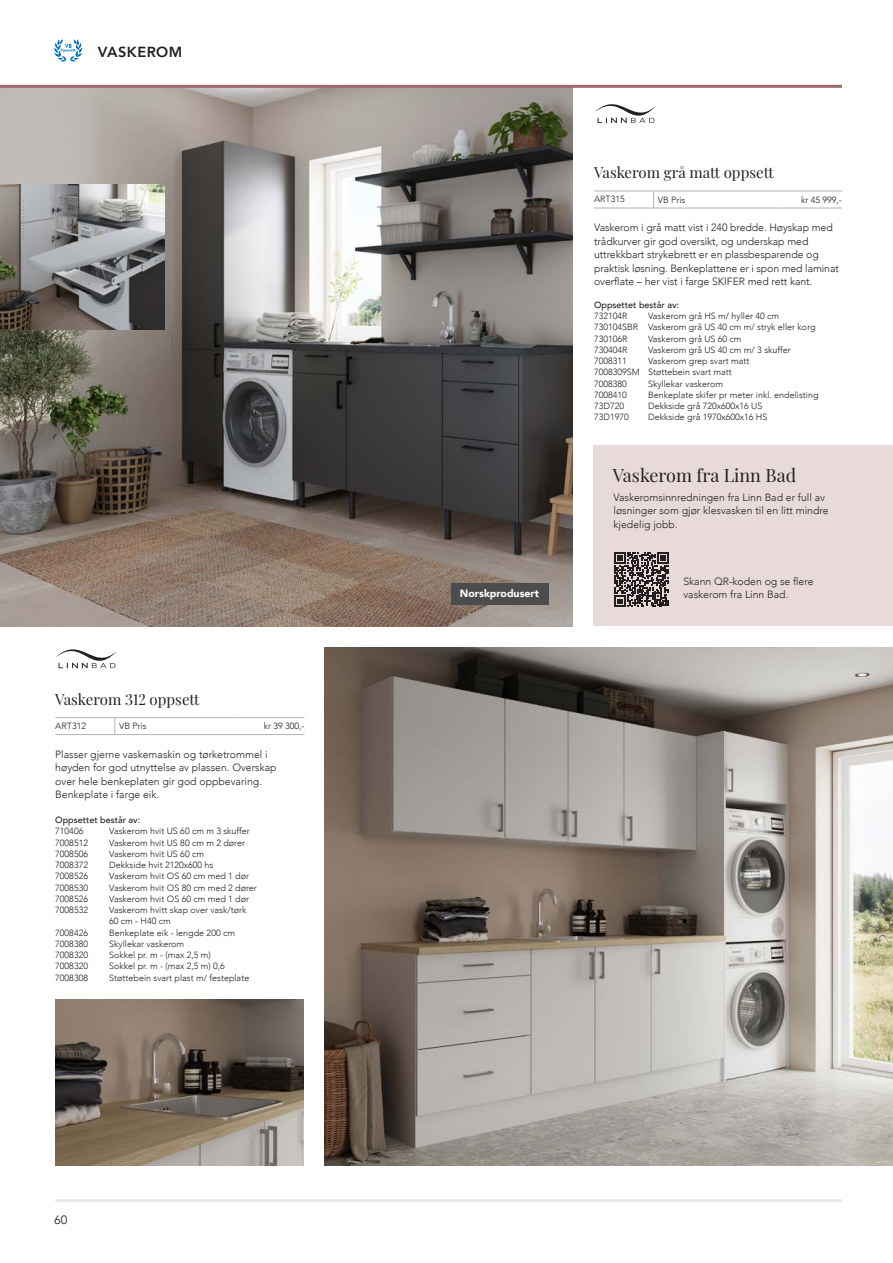
<style>
.page{position:relative;width:893px;height:1263px;background:#fff}
.page>*{position:absolute;margin:0;border:0;box-sizing:border-box;transform-origin:0 0}
._2025-FAV-Produktnavn{font:18px "Playfair Display";color:#231f20}
._2025-FAV-Produktnavn-2{font:15px "Playfair Display";color:#231f20}
.t1{font:800 14.55px "Avenir";letter-spacing:.03em;color:#231f20}
.t2{font:12px "Avenir";color:#231f20}
._2025-FAV-Produkttekst{font:300 10.5px/13.5px "Avenir";color:#231f20}
.t3{font:900 10.5px "Avenir";color:#fff}
._2025-FAV-Produkttekst-2{font:300 9px/11.2px "Avenir";color:#231f20}
._2025-FAV-NRF{font:300 9px "Avenir";color:#231f20}
._2025-FAV-Pris{font:300 9px "Avenir";color:#231f20}
._2025-FAV-NRF-2{font:500 9px "Avenir";color:#231f20}
._2025-FAV-Produkttekst-3{font:500 9px "Avenir";color:#231f20}
</style>
<div class="page">
<svg style="left:54px;top:39px;width:28px;height:22px"></svg>
<hr style="left:55px;top:1199px;width:787px;height:3px;background:#b4b2b2">
<div style="left:594px;top:446px;width:299px;height:180px;background:#e9dada"></div>
<img style="left:0;top:88px;width:573px;height:538px">
<hr style="left:594px;top:191px;width:60px;height:1px;background:#b4b2b2">
<hr style="left:594px;top:208px;width:60px;height:1px;background:#b4b2b2">
<hr style="left:654px;top:191px;width:127px;height:1px;background:#b4b2b2">
<svg style="left:653px;top:191px;width:1px;height:17px"></svg>
<hr style="left:781px;top:191px;width:61px;height:1px;background:#b4b2b2">
<hr style="left:654px;top:208px;width:127px;height:1px;background:#b4b2b2">
<hr style="left:781px;top:208px;width:61px;height:1px;background:#b4b2b2">
<svg style="left:595px;top:104px;width:60px;height:20px"></svg>
<svg style="left:56px;top:649px;width:60px;height:20px"></svg>
<img style="left:325px;top:648px;width:568px;height:517px">
<img style="left:55px;top:999px;width:248px;height:166px">
<hr style="left:0;top:85px;width:842px;height:3px;background:#9c6a6c">
<img style="left:0;top:184px;width:165px;height:145px">
<hr style="left:55px;top:717px;width:60px;height:1px;background:#b4b2b2">
<hr style="left:55px;top:734px;width:60px;height:1px;background:#b4b2b2">
<hr style="left:115px;top:717px;width:119px;height:1px;background:#b4b2b2">
<svg style="left:115px;top:718px;width:1px;height:16px"></svg>
<hr style="left:234px;top:717px;width:70px;height:1px;background:#b4b2b2">
<hr style="left:115px;top:734px;width:119px;height:1px;background:#b4b2b2">
<hr style="left:234px;top:734px;width:70px;height:1px;background:#b4b2b2">
<div style="left:451px;top:583px;width:97px;height:22px;background:#4b4c4d"></div>
<svg style="left:614px;top:552px;width:55px;height:55px"></svg>
<p class="t1" style="left:98px;top:40px;width:86px">VASKEROM</p>
<p class="_2025-FAV-Produktnavn-2" style="left:55px;top:687px;width:146px">Vaskerom 312 oppsett</p>
<p class="_2025-FAV-NRF" style="left:55px;top:720px;width:32px">ART312</p>
<p class="_2025-FAV-NRF" style="left:119px;top:721px;width:29px">VB Pris</p>
<p class="_2025-FAV-Pris" style="left:264px;top:721px;width:42px">kr 39 300,-</p>
<p class="_2025-FAV-Produkttekst" style="left:55px;top:747px;width:223px">Plasser gjerne vaskemaskin og tørketrommel i høyden for god utnyttelse av plassen. Overskap over hele benkeplaten gir god oppbevaring.<br>Benkeplate i farge eik.</p>
<p class="_2025-FAV-Produkttekst-3" style="left:55px;top:812px;width:86px">Oppsettet består av:</p>
<p class="_2025-FAV-Produkttekst-2" style="left:55px;top:826px;width:30px">710406</p>
<p class="_2025-FAV-Produkttekst-2" style="left:109px;top:826px;width:142px">Vaskerom hvit US 60 cm m 3 skuffer</p>
<p class="_2025-FAV-Produkttekst-2" style="left:55px;top:837px;width:34px">7008512</p>
<p class="_2025-FAV-Produkttekst-2" style="left:109px;top:837px;width:137px">Vaskerom hvit US 80 cm m 2 dører</p>
<p class="_2025-FAV-Produkttekst-2" style="left:55px;top:848px;width:34px">7008506</p>
<p class="_2025-FAV-Produkttekst-2" style="left:109px;top:848px;width:96px">Vaskerom hvit US 60 cm</p>
<p class="_2025-FAV-Produkttekst-2" style="left:55px;top:859px;width:34px">7008372</p>
<p class="_2025-FAV-Produkttekst-2" style="left:109px;top:859px;width:106px">Dekkside hvit 2120x600 hs</p>
<p class="_2025-FAV-Produkttekst-2" style="left:55px;top:871px;width:34px">7008526</p>
<p class="_2025-FAV-Produkttekst-2" style="left:109px;top:871px;width:141px">Vaskerom hvit OS 60 cm med 1 dør</p>
<p class="_2025-FAV-Produkttekst-2" style="left:55px;top:882px;width:34px">7008530</p>
<p class="_2025-FAV-Produkttekst-2" style="left:109px;top:882px;width:149px">Vaskerom hvit OS 80 cm med 2 dører</p>
<p class="_2025-FAV-Produkttekst-2" style="left:55px;top:893px;width:34px">7008526</p>
<p class="_2025-FAV-Produkttekst-2" style="left:109px;top:893px;width:141px">Vaskerom hvit OS 60 cm med 1 dør</p>
<p class="_2025-FAV-Produkttekst-2" style="left:55px;top:904px;width:34px">7008532</p>
<p class="_2025-FAV-Produkttekst-2" style="left:109px;top:904px;width:139px">Vaskerom hvitt skap over vask/tørk<br>60 cm - H40 cm</p>
<p class="_2025-FAV-Produkttekst-2" style="left:55px;top:927px;width:34px">7008426</p>
<p class="_2025-FAV-Produkttekst-2" style="left:109px;top:927px;width:127px">Benkeplate eik - lengde 200 cm</p>
<p class="_2025-FAV-Produkttekst-2" style="left:55px;top:938px;width:34px">7008380</p>
<p class="_2025-FAV-Produkttekst-2" style="left:109px;top:938px;width:77px">Skyllekar vaskerom</p>
<p class="_2025-FAV-Produkttekst-2" style="left:55px;top:949px;width:34px">7008320</p>
<p class="_2025-FAV-Produkttekst-2" style="left:109px;top:949px;width:103px">Sokkel pr. m - (max 2,5 m)</p>
<p class="_2025-FAV-Produkttekst-2" style="left:55px;top:961px;width:34px">7008320</p>
<p class="_2025-FAV-Produkttekst-2" style="left:109px;top:961px;width:117px">Sokkel pr. m - (max 2,5 m) 0,6</p>
<p class="_2025-FAV-Produkttekst-2" style="left:55px;top:972px;width:34px">7008308</p>
<p class="_2025-FAV-Produkttekst-2" style="left:109px;top:972px;width:142px">Støttebein svart plast m/ festeplate</p>
<p class="t2" style="left:54px;top:1213px;width:15px">60</p>
<p class="t3" style="left:460px;top:584px;width:81px">Norskprodusert</p>
<p class="_2025-FAV-Produktnavn-2" style="left:594px;top:161px;width:181px">Vaskerom grå matt oppsett</p>
<p class="_2025-FAV-NRF" style="left:594px;top:194px;width:32px">ART315</p>
<p class="_2025-FAV-NRF" style="left:658px;top:194px;width:29px">VB Pris</p>
<p class="_2025-FAV-Pris" style="left:801px;top:194px;width:42px">kr 45 999,-</p>
<p class="_2025-FAV-Produkttekst" style="left:594px;top:221px;width:246px">Vaskerom i grå matt vist i 240 bredde. Høyskap med trådkurver gir god oversikt, og underskap med uttrekkbart strykebrett er en plassbesparende og praktisk løsning. Benkeplattene er i spon med laminat overflate – her vist i farge SKIFER med rett kant.</p>
<p class="_2025-FAV-NRF-2" style="left:594px;top:297px;width:86px">Oppsettet består av:</p>
<p class="_2025-FAV-NRF" style="left:594px;top:311px;width:35px">732104R</p>
<p class="_2025-FAV-NRF" style="left:648px;top:311px;width:133px">Vaskerom grå HS m/ hyller 40 cm</p>
<p class="_2025-FAV-NRF" style="left:594px;top:322px;width:223px">730104SBR Vaskerom grå US 40 cm m/ stryk eller korg</p>
<p class="_2025-FAV-NRF" style="left:594px;top:333px;width:35px">730106R</p>
<p class="_2025-FAV-NRF" style="left:648px;top:333px;width:95px">Vaskerom grå US 60 cm</p>
<p class="_2025-FAV-NRF" style="left:594px;top:344px;width:35px">730404R</p>
<p class="_2025-FAV-NRF" style="left:648px;top:344px;width:144px">Vaskerom grå US 40 cm m/ 3 skuffer</p>
<p class="_2025-FAV-NRF" style="left:594px;top:356px;width:34px">7008311</p>
<p class="_2025-FAV-NRF" style="left:648px;top:356px;width:103px">Vaskerom grep svart matt</p>
<p class="_2025-FAV-NRF" style="left:594px;top:367px;width:139px">7008309SM Støttebein svart matt</p>
<p class="_2025-FAV-NRF" style="left:594px;top:378px;width:34px">7008380</p>
<p class="_2025-FAV-NRF" style="left:648px;top:378px;width:77px">Skyllekar vaskerom</p>
<p class="_2025-FAV-NRF" style="left:594px;top:389px;width:34px">7008410</p>
<p class="_2025-FAV-NRF" style="left:648px;top:389px;width:172px">Benkeplate skifer pr meter inkl. endelisting</p>
<p class="_2025-FAV-NRF" style="left:594px;top:401px;width:32px">73D720</p>
<p class="_2025-FAV-NRF" style="left:648px;top:401px;width:116px">Dekkside grå 720x600x16 US</p>
<p class="_2025-FAV-NRF" style="left:594px;top:412px;width:36px">73D1970</p>
<p class="_2025-FAV-NRF" style="left:648px;top:412px;width:121px">Dekkside grå 1970x600x16 HS</p>
<p class="_2025-FAV-Produktnavn" style="left:613px;top:461px;width:185px">Vaskerom fra Linn Bad</p>
<p class="_2025-FAV-Produkttekst" style="left:613px;top:490px;width:217px">Vaskeromsinnredningen fra Linn Bad er full av løsninger som gjør klesvasken til en litt mindre kjedelig jobb.</p>
<p class="_2025-FAV-Produkttekst" style="left:683px;top:574px;width:132px">Skann QR-koden og se flere vaskerom fra Linn Bad.</p>
</div>
